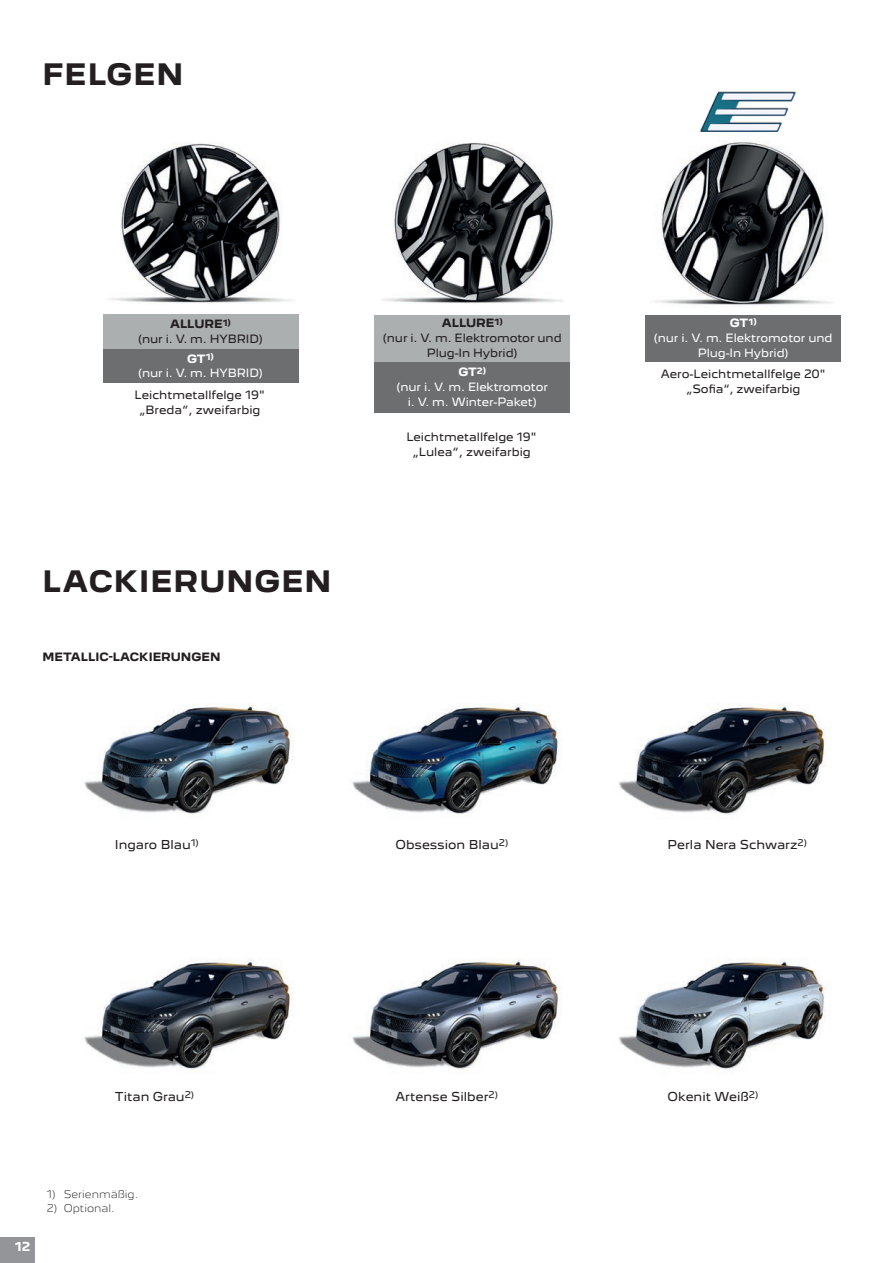
<style>
.page{position:relative;width:893px;height:1263px;background:#fff}
.page>*{position:absolute;margin:0;border:0;box-sizing:border-box;transform-origin:0 0}
.Seitenhead_linksbündig{font:700 27px "Peugeot New";letter-spacing:.04em;color:#231f20}
._15_Serienausstattung_NFZ_Tabelle_2_Boxe_{font:11.25px "Peugeot New";color:#231f20}
.t1{font:700 11.25px "Peugeot New";color:#fff}
._12_Pakete_Austattung_Tabelle_2_Boxer_Ka_{font:10.5px/14.9px "Peugeot New";color:#231f20;text-align:center}
._12_Pakete_Austattung_Tabelle_2_Boxer_Ka_-2{font:10.5px/14.9px "Peugeot New";letter-spacing:-.01em;color:#fff;text-align:center}
._12_Pakete_Austattung_Tabelle_2_Boxer_Ka_-3{font:700 10.5px "Peugeot New";color:#231f20}
.Fußnote_7pt_Light_linksbündig{font:300 9.75px "Peugeot New";color:#231f20}
.s1{font-weight:700}
</style>
<div class="page">
<div style="left:0;top:1237px;width:35px;height:26px;background:#939598"></div>
<img style="left:381px;top:142px;width:183px;height:162px">
<img style="left:654px;top:131px;width:178px;height:175px">
<img style="left:106px;top:143px;width:189px;height:172px">
<img style="left:84px;top:703px;width:209px;height:111px">
<img style="left:84px;top:958px;width:209px;height:112px">
<img style="left:352px;top:704px;width:209px;height:111px">
<img style="left:352px;top:958px;width:210px;height:111px">
<img style="left:619px;top:703px;width:207px;height:112px">
<img style="left:619px;top:958px;width:207px;height:112px">
<div style="left:645px;top:315px;width:196px;height:46px;background:#6c6e6f"></div>
<div style="left:103px;top:349px;width:195px;height:34px;background:#6c6e6f"></div>
<div style="left:374px;top:361px;width:196px;height:51px;background:#6c6e6f"></div>
<div style="left:103px;top:315px;width:195px;height:34px;background:#acafaf"></div>
<div style="left:374px;top:315px;width:196px;height:46px;background:#acafaf"></div>
<img style="left:700px;top:91px;width:97px;height:40px">
<p class="Seitenhead_linksbündig" style="left:43px;top:57px;width:142px">FELGEN</p>
<p class="_12_Pakete_Austattung_Tabelle_2_Boxer_Ka_" style="left:138px;top:317px;width:126px"><span class="s1">ALLURE</span><sup>1)<br></sup>(nur i. V. m. HYBRID)</p>
<p class="_12_Pakete_Austattung_Tabelle_2_Boxer_Ka_" style="left:383px;top:316px;width:180px"><span class="s1">ALLURE</span><sup>1)<br></sup>(nur i. V. m. Elektromotor und<br>Plug-In Hybrid)</p>
<p class="_12_Pakete_Austattung_Tabelle_2_Boxer_Ka_-2" style="left:138px;top:351px;width:126px"><span class="s1">GT</span><sup>1)<br></sup>(nur i. V. m. HYBRID)</p>
<p class="_12_Pakete_Austattung_Tabelle_2_Boxer_Ka_-2" style="left:396px;top:365px;width:153px"><span class="s1">GT</span><sup>2)<br></sup>(nur i. V. m. Elektromotor i. V. m. Winter-Paket)</p>
<p class="_12_Pakete_Austattung_Tabelle_2_Boxer_Ka_" style="left:135px;top:387px;width:132px">Leichtmetallfelge 19" „Breda“, zweifarbig</p>
<p class="Seitenhead_linksbündig" style="left:43px;top:563px;width:290px">LACKIERUNGEN</p>
<p class="_12_Pakete_Austattung_Tabelle_2_Boxer_Ka_-3" style="left:43px;top:650px;width:179px">METALLIC-LACKIERUNGEN</p>
<p class="_12_Pakete_Austattung_Tabelle_2_Boxer_Ka_" style="left:406px;top:430px;width:132px">Leichtmetallfelge 19" „Lulea“, zweifarbig</p>
<p class="_12_Pakete_Austattung_Tabelle_2_Boxer_Ka_-2" style="left:654px;top:316px;width:180px"><span class="s1">GT</span><sup>1)<br></sup>(nur i. V. m. Elektromotor und<br>Plug-In Hybrid)</p>
<p class="_12_Pakete_Austattung_Tabelle_2_Boxer_Ka_" style="left:661px;top:366px;width:167px">Aero-Leichtmetallfelge 20"</p>
<p class="_12_Pakete_Austattung_Tabelle_2_Boxer_Ka_" style="left:686px;top:381px;width:116px">„Sofia“, zweifarbig</p>
<p class="_15_Serienausstattung_NFZ_Tabelle_2_Boxe_" style="left:115px;top:837px;width:86px">Ingaro Blau<sup>1)</sup></p>
<p class="_15_Serienausstattung_NFZ_Tabelle_2_Boxe_" style="left:668px;top:837px;width:141px">Perla Nera Schwarz<sup>2)</sup></p>
<p class="_15_Serienausstattung_NFZ_Tabelle_2_Boxe_" style="left:395px;top:837px;width:114px">Obsession Blau<sup>2)</sup></p>
<p class="_15_Serienausstattung_NFZ_Tabelle_2_Boxe_" style="left:115px;top:1089px;width:81px">Titan Grau<sup>2)</sup></p>
<p class="t1" style="left:15px;top:1239px;width:17px">12</p>
<p class="Fußnote_7pt_Light_linksbündig" style="left:47px;top:1188px;width:93px">1) Serienmäßig.</p>
<p class="Fußnote_7pt_Light_linksbündig" style="left:47px;top:1202px;width:70px">2) Optional.</p>
<p class="_15_Serienausstattung_NFZ_Tabelle_2_Boxe_" style="left:395px;top:1089px;width:104px">Artense Silber<sup>2)</sup></p>
<p class="_15_Serienausstattung_NFZ_Tabelle_2_Boxe_" style="left:668px;top:1089px;width:92px">Okenit Weiß<sup>2)</sup></p>
</div>
